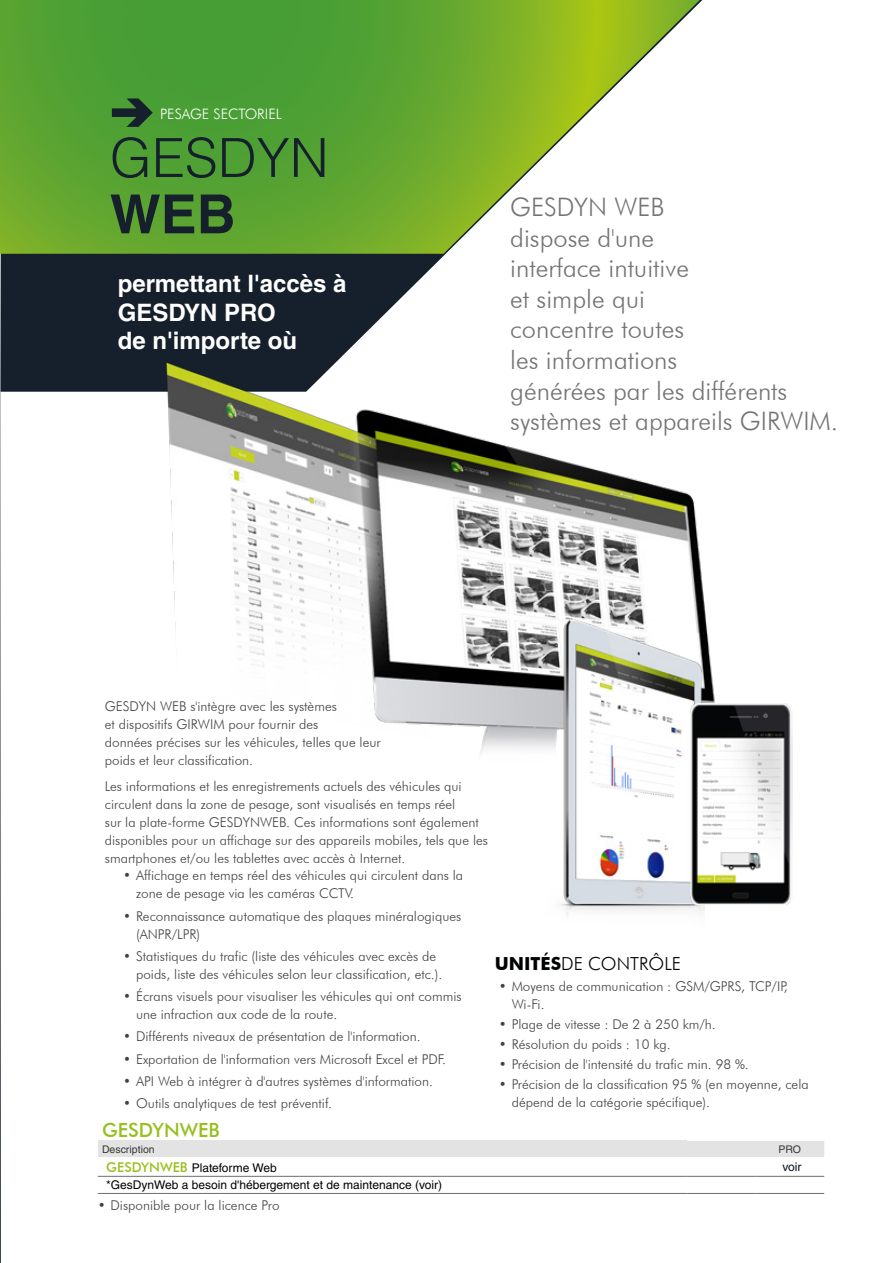
<style>
.page{position:relative;width:893px;height:1263px;background:#fff}
.page>*{position:absolute;margin:0;border:0;box-sizing:border-box;transform-origin:0 0}
.t1{font:300 54px "Helvetica LT Std";color:#16202c}
.t2{font:700 54px "Helvetica LT Std";color:#16202c}
.t3{font:300 25.5px/30.6px "Futura BT";color:#747477}
.t4{font:700 24px/28.8px "Helvetica LT Std";color:#fff}
.t5{font:500 19.5px "Futura BT";color:#98bf1e}
.t6{font:300 18px "Futura BT";color:#010202}
.t7{font:300 14.4px "Futura BT";color:#fff}
.t8{font:300 13.5px/18px "Futura BT";color:#424244}
.t9{font:12px "Helvetica LT Std";color:#000}
.t10{font:12px "Helvetica LT Std";color:#06131e}
.t11{font:10.5px "Helvetica LT Std";color:#353835}
.s1{font-weight:700}
.s2{font-family:"Futura BT";font-weight:500;font-size:13.5px;color:#98bf1e}
</style>
<div class="page">
<svg style="left:1px;top:0;width:701px;height:392px;fill:#16202c"></svg>
<svg style="left:0;top:254px;width:1px;height:1009px"></svg>
<svg style="left:0;top:0;width:700px;height:254px"></svg>
<svg style="left:112px;top:98px;width:41px;height:29px"></svg>
<div style="left:98px;top:1141px;width:588px;height:16px;background:#e3e3e4"></div>
<div style="left:686px;top:1141px;width:138px;height:16px;background:#e3e3e4"></div>
<hr style="left:98px;top:1193px;width:588px;height:1px;background:#6c6d6e">
<hr style="left:686px;top:1193px;width:69px;height:1px;background:#6c6d6e">
<hr style="left:755px;top:1193px;width:69px;height:1px;background:#6c6d6e">
<hr style="left:98px;top:1176px;width:588px;height:1px;background:#6c6d6e">
<hr style="left:686px;top:1176px;width:69px;height:1px;background:#6c6d6e">
<hr style="left:755px;top:1176px;width:69px;height:1px;background:#6c6d6e">
<img style="left:128px;top:352px;width:587px;height:402px">
<img style="left:493px;top:591px;width:212px;height:325px">
<img style="left:688px;top:703px;width:105px;height:201px">
<p class="t7" style="left:160px;top:105px;width:123px">PESAGE SECTORIEL</p>
<h1 class="t1" style="left:110px;top:124px;width:220px">GESDYN</h1>
<h1 class="t2" style="left:110px;top:181px;width:127px">WEB</h1>
<h3 class="t4" style="left:118px;top:269px;width:230px">permettant l'accès à<br>GESDYN PRO<br>de n'importe où</h3>
<h2 class="t3" style="left:510px;top:191px;width:329px">GESDYN WEB<br>dispose d'une<br>interface intuitive<br>et simple qui<br>concentre toutes<br>les informations<br>générées par les différents systèmes et appareils GIRWIM.</h2>
<p class="t8" style="left:105px;top:697px;width:277px">GESDYN WEB s'intègre avec les systèmes<br>et dispositifs GIRWIM pour fournir des<br>données précises sur les véhicules, telles que leur poids et leur classification.</p>
<p class="t8" style="left:105px;top:777px;width:385px">Les informations et les enregistrements actuels des véhicules qui circulent dans la zone de pesage, sont visualisés en temps réel<br>sur la plate-forme GESDYNWEB. Ces informations sont également disponibles pour un affichage sur des appareils mobiles, tels que les smartphones et/ou les tablettes avec accès à Internet.</p>
<p class="t8" style="left:136px;top:866px;width:329px;text-indent:-13px">• Affichage en temps réel des véhicules qui circulent dans la zone de pesage via les caméras CCTV.</p>
<p class="t8" style="left:136px;top:907px;width:327px;text-indent:-13px">• Reconnaissance automatique des plaques minéralogiques (ANPR/LPR)</p>
<p class="t8" style="left:136px;top:947px;width:308px;text-indent:-13px">• Statistiques du trafic (liste des véhicules avec excès de poids, liste des véhicules selon leur classification, etc.).</p>
<p class="t8" style="left:136px;top:987px;width:327px;text-indent:-13px">• Écrans visuels pour visualiser les véhicules qui ont commis une infraction aux code de la route.</p>
<p class="t8" style="left:123px;top:1027px;width:299px">• Différents niveaux de présentation de l'information.</p>
<p class="t8" style="left:123px;top:1050px;width:324px">• Exportation de l'information vers Microsoft Excel et PDF.</p>
<p class="t8" style="left:123px;top:1072px;width:311px">• API Web à intégrer à d'autres systèmes d'information.</p>
<p class="t8" style="left:123px;top:1094px;width:210px">• Outils analytiques de test préventif.</p>
<h3 class="t6" style="left:495px;top:953px;width:188px"><span class="s1">UNITÉS</span>DE CONTRÔLE</h3>
<p class="t8" style="left:512px;top:977px;width:278px;text-indent:-13px">• Moyens de communication : GSM/GPRS, TCP/IP,<br>Wi-Fi.</p>
<p class="t8" style="left:499px;top:1015px;width:218px">• Plage de vitesse : De 2 à 250 km/h.</p>
<p class="t8" style="left:499px;top:1035px;width:173px">• Résolution du poids : 10 kg.</p>
<p class="t8" style="left:499px;top:1055px;width:251px">• Précision de l'intensité du trafic min. 98 %.</p>
<p class="t8" style="left:512px;top:1075px;width:299px;text-indent:-13px">• Précision de la classification 95 % (en moyenne, cela dépend de la catégorie spécifique).</p>
<h3 class="t5" style="left:102px;top:1118px;width:119px">GESDYNWEB</h3>
<p class="t11" style="left:102px;top:1143px;width:54px">Description</p>
<p class="t11" style="left:778px;top:1143px;width:24px">PRO</p>
<p class="t9" style="left:106px;top:1161px;width:172px"><span class="s2">GESDYNWEB</span> Plateforme Web</p>
<p class="t10" style="left:782px;top:1159px;width:21px">voir</p>
<p class="t9" style="left:106px;top:1178px;width:337px">*GesDynWeb a besoin d'hébergement et de maintenance (voir)</p>
<p class="t8" style="left:98px;top:1196px;width:183px">• Disponible pour la licence Pro</p>
</div>
